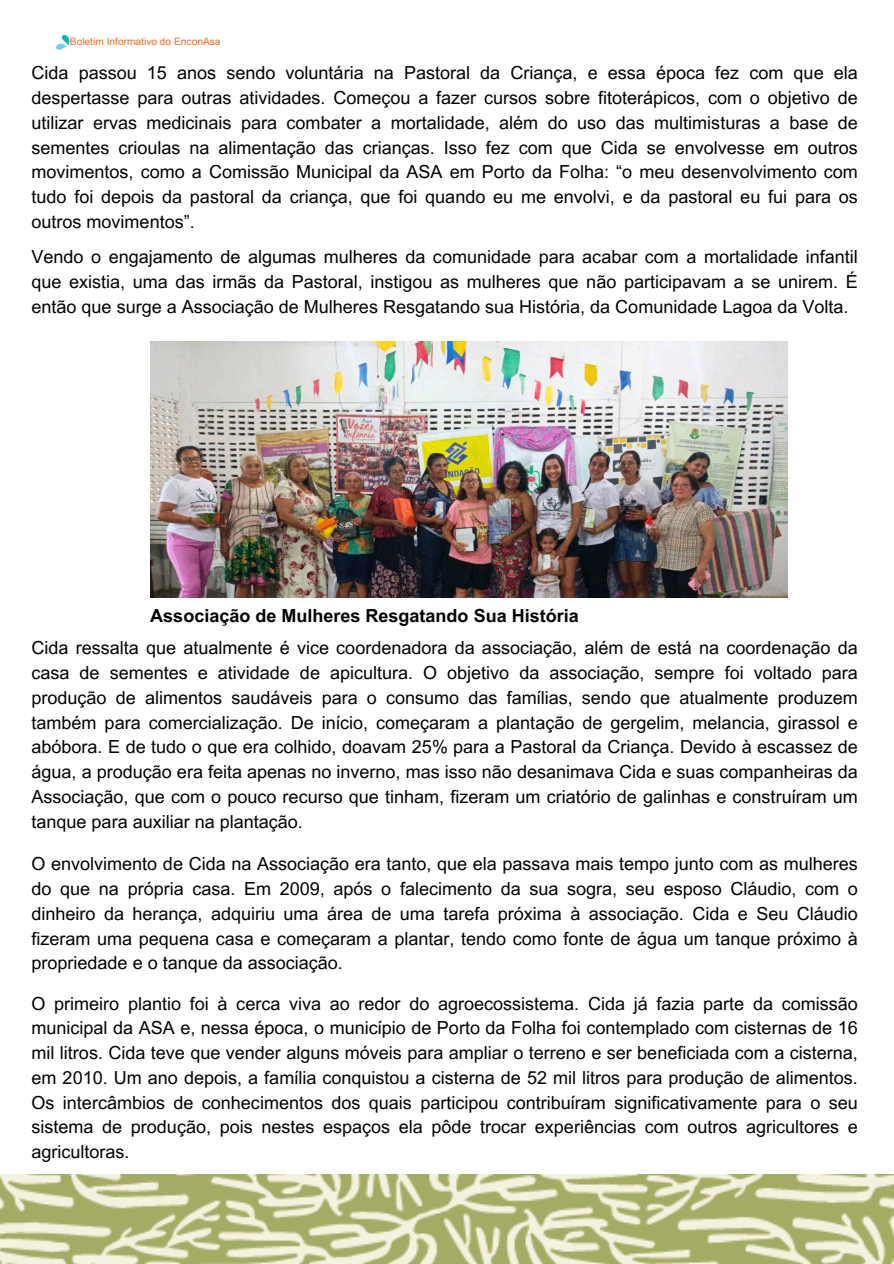
<style>
.page{position:relative;width:894px;height:1264px;background:#fff}
.page>*{position:absolute;margin:0;border:0;box-sizing:border-box;transform-origin:0 0}
.t1{font:18px/24.8px "Arial MT Pro";color:#000;text-align:justify}
.t2{font:700 18px "Arial MT Pro";color:#000}
.t3{font:10.2px "Arial Unicode MS";color:#f36b24}
</style>
<div class="page">
<img style="left:55px;top:34px;width:15px;height:16px">
<img style="left:0;top:1174px;width:893px;height:89px">
<img style="left:150px;top:341px;width:636px;height:256px">
<p class="t3" style="left:70px;top:34px;width:152px">Boletim Informativo do EnconAsa</p>
<h2 class="t1" style="left:32px;top:63px;width:827px">Cida passou 15 anos sendo voluntária na Pastoral da Criança, e essa época fez com que ela despertasse para outras atividades. Começou a fazer cursos sobre fitoterápicos, com o objetivo de utilizar ervas medicinais para combater a mortalidade, além do uso das multimisturas a base de sementes crioulas na alimentação das crianças. Isso fez com que Cida se envolvesse em outros movimentos, como a Comissão Municipal da ASA em Porto da Folha: “o meu desenvolvimento com tudo foi depois da pastoral da criança, que foi quando eu me envolvi, e da pastoral eu fui para os outros movimentos”.</h2>
<h2 class="t1" style="left:32px;top:247px;width:827px">Vendo o engajamento de algumas mulheres da comunidade para acabar com a mortalidade infantil que existia, uma das irmãs da Pastoral, instigou as mulheres que não participavam a se unirem. É então que surge a Associação de Mulheres Resgatando sua História, da Comunidade Lagoa da Volta.</h2>
<p class="t2" style="left:150px;top:609px;width:430px">Associação de Mulheres Resgatando Sua História</p>
<h2 class="t1" style="left:32px;top:638px;width:827px">Cida ressalta que atualmente é vice coordenadora da associação, além de está na coordenação da casa de sementes e atividade de apicultura. O objetivo da associação, sempre foi voltado para produção de alimentos saudáveis para o consumo das famílias, sendo que atualmente produzem também para comercialização. De início, começaram a plantação de gergelim, melancia, girassol e abóbora. E de tudo o que era colhido, doavam 25% para a Pastoral da Criança. Devido à escassez de água, a produção era feita apenas no inverno, mas isso não desanimava Cida e suas companheiras da Associação, que com o pouco recurso que tinham, fizeram um criatório de galinhas e construíram um tanque para auxiliar na plantação.</h2>
<h2 class="t1" style="left:32px;top:853px;width:827px">O envolvimento de Cida na Associação era tanto, que ela passava mais tempo junto com as mulheres do que na própria casa. Em 2009, após o falecimento da sua sogra, seu esposo Cláudio, com o dinheiro da herança, adquiriu uma área de uma tarefa próxima à associação. Cida e Seu Cláudio fizeram uma pequena casa e começaram a plantar, tendo como fonte de água um tanque próximo à propriedade e o tanque da associação.</h2>
<h2 class="t1" style="left:32px;top:993px;width:827px">O primeiro plantio foi à cerca viva ao redor do agroecossistema. Cida já fazia parte da comissão municipal da ASA e, nessa época, o município de Porto da Folha foi contemplado com cisternas de 16 mil litros. Cida teve que vender alguns móveis para ampliar o terreno e ser beneficiada com a cisterna, em 2010. Um ano depois, a família conquistou a cisterna de 52 mil litros para produção de alimentos.<br>Os intercâmbios de conhecimentos dos quais participou contribuíram significativamente para o seu sistema de produção, pois nestes espaços ela pôde trocar experiências com outros agricultores e agricultoras.</h2>
</div>
